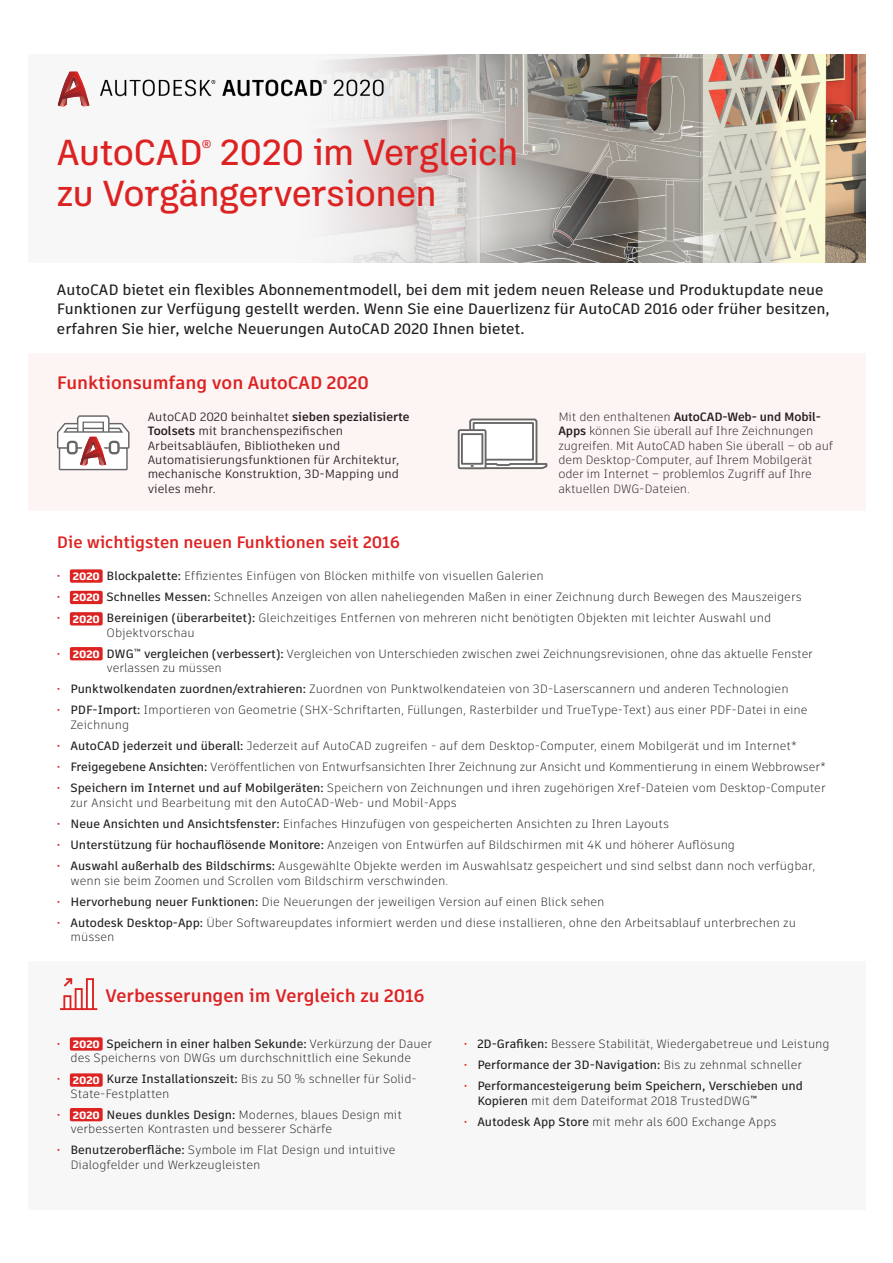
<style>
.page{position:relative;width:893px;height:1263px;background:#fff}
.page>*{position:absolute;margin:0;border:0;box-sizing:border-box;transform-origin:0 0}
.t1{font:500 36px/40.8px "Artifakt Legend";letter-spacing:-.02em;color:#d22}
.medium_body{font:700 18px "Artifakt Element";color:#d22}
.medium_body-2{font:700 16.5px "Artifakt Element";color:#d22}
.medium_body-3{font:500 15px/19.5px "Artifakt Element";color:#231f20}
.medium_body-4{font:300 12px/14.4px "Artifakt Element";color:#231f20}
.medium_body-5{font:12px/14.4px "Artifakt Element";color:#231f20}
.t2{font:500 12px/14.4px "Artifakt Element";color:#231f20}
.t3{font:500 11.4px "Artifakt Legend";color:#d22}
.medium_body-6{font:900 10.65px "Artifakt Element";color:#fff;scale:1.06 1}
.s1{font-weight:700}
.s2{font-weight:400;color:#d22}
.s3{font-weight:700;color:#fff}
.s4{font-weight:500}
.s5{font-weight:700;color:#d22}
.s6{font-weight:300}
</style>
<div class="page">
<svg style="left:57px;top:54px;width:809px;height:209px"></svg>
<div style="left:29px;top:353px;width:837px;height:157px;background:#fdf4f4"></div>
<img style="left:97px;top:77px;width:346px;height:38px">
<svg style="left:57px;top:415px;width:73px;height:55px"></svg>
<svg style="left:58px;top:72px;width:31px;height:34px"></svg>
<div style="left:29px;top:961px;width:837px;height:248px;background:#f7f7f8"></div>
<div style="left:70px;top:569px;width:33px;height:14px;background:#d22;border-radius:2px"></div>
<div style="left:70px;top:591px;width:33px;height:13px;background:#d22;border-radius:2px"></div>
<div style="left:70px;top:612px;width:33px;height:13px;background:#d22;border-radius:2px"></div>
<div style="left:70px;top:647px;width:33px;height:13px;background:#d22;border-radius:2px"></div>
<div style="left:70px;top:1073px;width:33px;height:14px;background:#d22;border-radius:2px"></div>
<div style="left:70px;top:1108px;width:33px;height:13px;background:#d22;border-radius:2px"></div>
<div style="left:70px;top:1037px;width:33px;height:13px;background:#d22;border-radius:2px"></div>
<div style="left:64px;top:996px;width:6px;height:13px;background:#fff"></div>
<div style="left:76px;top:989px;width:6px;height:20px;background:#fff"></div>
<div style="left:87px;top:979px;width:6px;height:30px;background:#fff"></div>
<div style="left:63px;top:995px;width:8px;height:15px;border:2px solid #d22"></div>
<div style="left:75px;top:988px;width:8px;height:22px;border:2px solid #d22"></div>
<div style="left:86px;top:978px;width:8px;height:32px;border:2px solid #d22"></div>
<hr style="left:60px;top:1008px;width:37px;height:2px;background:#d22">
<svg style="left:63px;top:978px;width:10px;height:9px"></svg>
<svg style="left:458px;top:418px;width:90px;height:52px"></svg>
<p class="t1" style="left:57px;top:132px;width:463px;text-indent:164px">2020 im Vergleich zu Vorgängerversionen</p>
<p class="t1" style="left:57px;top:132px;width:147px">AutoCAD</p>
<p class="t3" style="left:201px;top:136px;width:12px">®</p>
<p class="medium_body-3" style="left:57px;top:279px;width:774px">AutoCAD bietet ein flexibles Abonnementmodell, bei dem mit jedem neuen Release und Produktupdate neue<br>Funktionen zur Verfügung gestellt werden. Wenn Sie eine Dauerlizenz für AutoCAD 2016 oder früher besitzen, erfahren Sie hier, welche Neuerungen AutoCAD 2020 Ihnen bietet.</p>
<p class="medium_body" style="left:57px;top:370px;width:313px">Funktionsumfang von AutoCAD 2020</p>
<p class="medium_body-5" style="left:148px;top:409px;width:263px">AutoCAD 2020 beinhaltet <span class="s1">sieben spezialisierte Toolsets</span> mit branchenspezifischen Arbeitsabläufen, Bibliotheken und Automatisierungsfunktionen für Architektur, mechanische Konstruktion, 3D-Mapping und vieles mehr.</p>
<p class="medium_body-4" style="left:558px;top:409px;width:276px">Mit den enthaltenen <span class="s1">AutoCAD-Web- und Mobil-Apps</span> können Sie überall auf Ihre Zeichnungen zugreifen. Mit AutoCAD haben Sie überall – ob auf dem Desktop-Computer, auf Ihrem Mobilgerät oder im Internet – problemlos Zugriff auf Ihre aktuellen DWG-Dateien.</p>
<p class="medium_body-2" style="left:57px;top:530px;width:344px">Die wichtigsten neuen Funktionen seit 2016</p>
<p class="medium_body-4" style="left:57px;top:568px;width:488px"><span class="s2">•</span> <span class="s3">2020</span> <span class="s4">Blockpalette:</span> Effizientes Einfügen von Blöcken mithilfe von visuellen Galerien</p>
<p class="medium_body-4" style="left:57px;top:590px;width:746px"><span class="s2">•</span> <span class="s3">2020</span> <span class="s4">Schnelles Messen:</span> Schnelles Anzeigen von allen naheliegenden Maßen in einer Zeichnung durch Bewegen des Mauszeigers</p>
<p class="medium_body-4" style="left:107px;top:611px;width:666px;text-indent:-50px"><span class="s2">•</span> <span class="s3">2020</span> <span class="s4">Bereinigen (überarbeitet):</span> Gleichzeitiges Entfernen von mehreren nicht benötigten Objekten mit leichter Auswahl und<br>Objektvorschau</p>
<p class="medium_body-4" style="left:107px;top:646px;width:708px;text-indent:-50px"><span class="s2">•</span> <span class="s3">2020</span> <span class="s4">DWG</span><sup>™</sup> <span class="s4">vergleichen (verbessert):</span> Vergleichen von Unterschieden zwischen zwei Zeichnungsrevisionen, ohne das aktuelle Fenster verlassen zu müssen</p>
<p class="medium_body-4" style="left:57px;top:682px;width:733px"><span class="s2">•</span> <span class="s4">Punktwolkendaten zuordnen/extrahieren:</span> Zuordnen von Punktwolkendateien von 3D-Laserscannern und anderen Technologien</p>
<p class="medium_body-4" style="left:70px;top:703px;width:739px;text-indent:-14px"><span class="s2">•</span> <span class="s4">PDF-Import:</span> Importieren von Geometrie (SHX-Schriftarten, Füllungen, Rasterbilder und TrueType-Text) aus einer PDF-Datei in eine<br>Zeichnung</p>
<p class="medium_body-4" style="left:57px;top:739px;width:741px"><span class="s2">•</span> <span class="s4">AutoCAD jederzeit und überall:</span> Jederzeit auf AutoCAD zugreifen - auf dem Desktop-Computer, einem Mobilgerät und im Internet*</p>
<p class="medium_body-4" style="left:57px;top:760px;width:770px"><span class="s2">•</span> <span class="s4">Freigegebene Ansichten:</span> Veröffentlichen von Entwurfsansichten Ihrer Zeichnung zur Ansicht und Kommentierung in einem Webbrowser*</p>
<p class="medium_body-4" style="left:70px;top:781px;width:757px;text-indent:-14px"><span class="s2">•</span> <span class="s4">Speichern im Internet und auf Mobilgeräten:</span> Speichern von Zeichnungen und ihren zugehörigen Xref-Dateien vom Desktop-Computer zur Ansicht und Bearbeitung mit den AutoCAD-Web- und Mobil-Apps</p>
<p class="medium_body-4" style="left:57px;top:816px;width:614px"><span class="s2">•</span> <span class="s4">Neue Ansichten und Ansichtsfenster:</span> Einfaches Hinzufügen von gespeicherten Ansichten zu Ihren Layouts</p>
<p class="medium_body-4" style="left:57px;top:838px;width:680px"><span class="s2">•</span> <span class="s4">Unterstützung für hochauflösende Monitore:</span> Anzeigen von Entwürfen auf Bildschirmen mit 4K und höherer Auflösung</p>
<p class="medium_body-4" style="left:70px;top:859px;width:746px;text-indent:-14px"><span class="s2">•</span> <span class="s4">Auswahl außerhalb des Bildschirms:</span> Ausgewählte Objekte werden im Auswahlsatz gespeichert und sind selbst dann noch verfügbar, wenn sie beim Zoomen und Scrollen vom Bildschirm verschwinden.</p>
<p class="medium_body-4" style="left:57px;top:894px;width:549px"><span class="s2">•</span> <span class="s4">Hervorhebung neuer Funktionen:</span> Die Neuerungen der jeweiligen Version auf einen Blick sehen</p>
<p class="medium_body-4" style="left:70px;top:915px;width:727px;text-indent:-14px"><span class="s2">•</span> <span class="s4">Autodesk Desktop-App:</span> Über Softwareupdates informiert werden und diese installieren, ohne den Arbeitsablauf unterbrechen zu müssen</p>
<p class="medium_body-6" style="left:73px;top:569px;width:27px">2020</p>
<p class="medium_body-6" style="left:73px;top:590px;width:27px">2020</p>
<p class="medium_body-6" style="left:73px;top:611px;width:27px">2020</p>
<p class="medium_body-6" style="left:73px;top:646px;width:27px">2020</p>
<p class="medium_body" style="left:105px;top:983px;width:320px">Verbesserungen im Vergleich zu 2016</p>
<p class="medium_body-4" style="left:70px;top:1036px;width:363px;text-indent:-13px"><span class="s2">•</span> <span class="s1">2020</span> <span class="s4">Speichern in einer halben Sekunde:</span> Verkürzung der Dauer des Speicherns von DWGs um durchschnittlich eine Sekunde</p>
<p class="medium_body-4" style="left:70px;top:1072px;width:348px;text-indent:-14px"><span class="s2">•</span> <span class="s5">2020</span> <span class="s4">Kurze Installationszeit:</span> Bis zu 50 % schneller für Solid-<br>State-Festplatten</p>
<p class="medium_body-4" style="left:70px;top:1107px;width:333px;text-indent:-14px"><span class="s2">•</span> <span class="s5">2020</span> <span class="s4">Neues dunkles Design:</span> Modernes, blaues Design mit verbesserten Kontrasten und besserer Schärfe</p>
<p class="medium_body-4" style="left:70px;top:1143px;width:327px;text-indent:-14px"><span class="s2">•</span> <span class="s4">Benutzeroberfläche:</span> Symbole im Flat Design und intuitive<br>Dialogfelder und Werkzeugleisten</p>
<p class="medium_body-6" style="left:73px;top:1037px;width:27px">2020</p>
<p class="medium_body-4" style="left:464px;top:1036px;width:367px"><span class="s2">•</span> <span class="s4">2D-Grafiken:</span> Bessere Stabilität, Wiedergabetreue und Leistung</p>
<p class="t2" style="left:464px;top:1057px;width:340px"><span class="s2">•</span> Performance der 3D-Navigation: <span class="s6">Bis zu zehnmal schneller</span></p>
<p class="t2" style="left:477px;top:1079px;width:327px;text-indent:-14px"><span class="s2">•</span> Performancesteigerung beim Speichern, Verschieben und<br>Kopieren <span class="s6">mit dem Dateiformat 2018 TrustedDWG</span><sup>™</sup></p>
<p class="medium_body-4" style="left:464px;top:1114px;width:314px"><span class="s2">•</span> <span class="s4">Autodesk App Store</span> mit mehr als 600 Exchange Apps</p>
<p class="medium_body-6" style="left:73px;top:1073px;width:27px">2020</p>
<p class="medium_body-6" style="left:73px;top:1107px;width:27px">2020</p>
</div>
